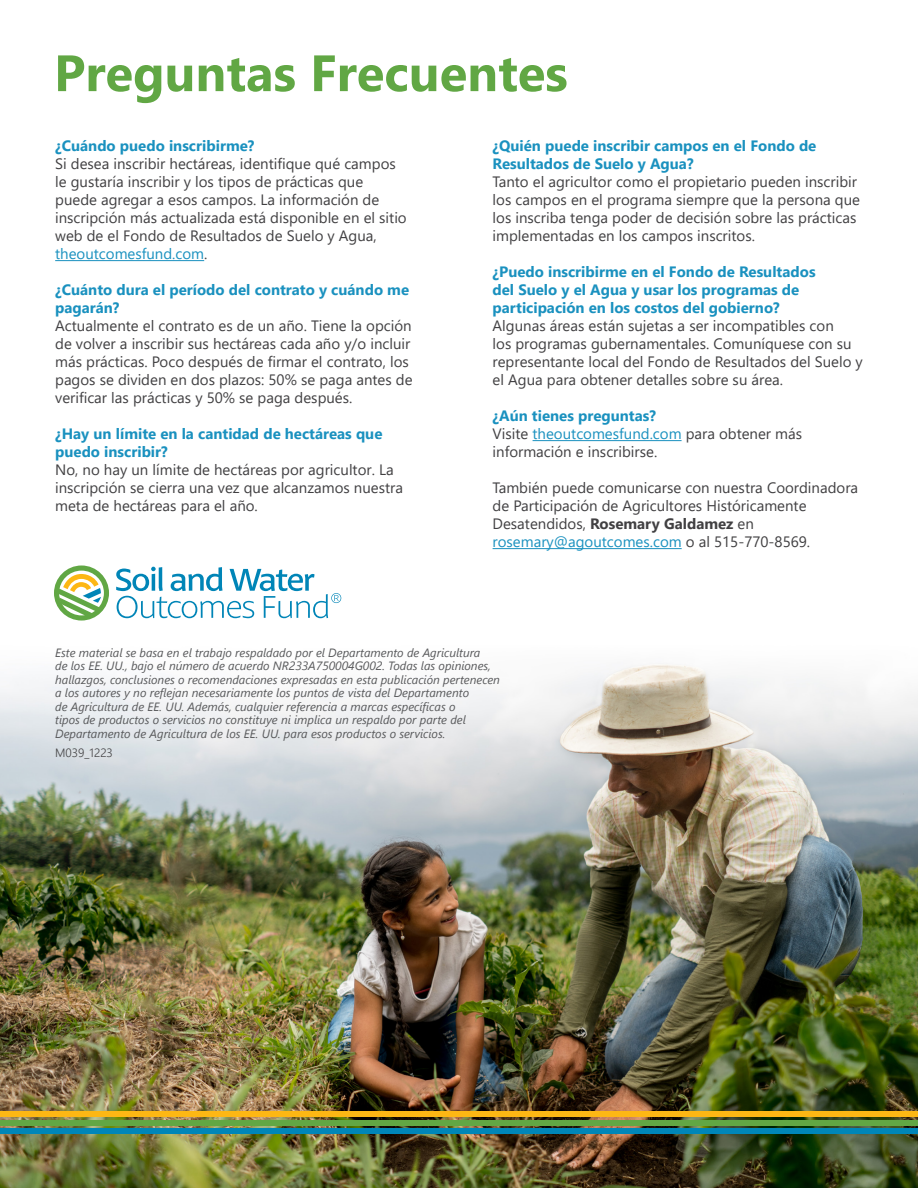
<style>
.page{position:relative;width:918px;height:1188px;background:#fff}
.page>*{position:absolute;margin:0;border:0;box-sizing:border-box;transform-origin:0 0}
.t1{font:700 51px "Segoe UI";color:#61a744}
.t2{font:15px/18px "Segoe UI";color:#414042}
.t3{font:700 15px/18px "Segoe UI";color:#1a91bf}
.t4{font:italic 12px/13.5px "Segoe UI";color:#58595b}
.t5{font:300 12px "Segoe UI";color:#414042}
.s1{color:#1a91bf}
.s2{font-weight:700;color:#1a91bf}
.s3{font-weight:700}
</style>
<div class="page">
<img style="left:0;top:566px;width:918px;height:622px">
<hr style="left:55px;top:260px;width:149px;height:1px;background:#1a91bf">
<hr style="left:533px;top:440px;width:149px;height:1px;background:#1a91bf">
<hr style="left:493px;top:548px;width:189px;height:1px;background:#1a91bf">
<svg style="left:54px;top:566px;width:55px;height:55px"></svg>
<svg style="left:116px;top:567px;width:225px;height:51px"></svg>
<div style="left:0;top:1129px;width:918px;height:5px;background:#0086b8"></div>
<div style="left:0;top:1120px;width:918px;height:5px;background:#62a744"></div>
<div style="left:0;top:1111px;width:918px;height:6px;background:#fdb714"></div>
<h1 class="t1" style="left:54px;top:25px;width:515px">Preguntas Frecuentes</h1>
<p class="t3" style="left:55px;top:136px;width:201px">¿Cuándo puedo inscribirme?</p>
<p class="t2" style="left:55px;top:154px;width:353px">Si desea inscribir hectáreas, identifique qué campos le gustaría inscribir y los tipos de prácticas que puede agregar a esos campos. La información de inscripción más actualizada está disponible en el sitio web de el Fondo de Resultados de Suelo y Agua, <span class="s1">theoutcomesfund.com</span>.</p>
<p class="t3" style="left:55px;top:280px;width:355px">¿Cuánto dura el período del contrato y cuándo me pagarán?</p>
<p class="t2" style="left:55px;top:316px;width:359px">Actualmente el contrato es de un año. Tiene la opción de volver a inscribir sus hectáreas cada año y/o incluir más prácticas. Poco después de firmar el contrato, los pagos se dividen en dos plazos: 50% se paga antes de verificar las prácticas y 50% se paga después.</p>
<p class="t3" style="left:55px;top:424px;width:329px">¿Hay un límite en la cantidad de hectáreas que puedo inscribir?</p>
<p class="t2" style="left:55px;top:460px;width:349px">No, no hay un límite de hectáreas por agricultor. La inscripción se cierra una vez que alcanzamos nuestra meta de hectáreas para el año.</p>
<p class="t3" style="left:493px;top:136px;width:325px">¿Quién puede inscribir campos en el Fondo de<br>Resultados de Suelo y Agua?</p>
<p class="t2" style="left:493px;top:172px;width:369px">Tanto el agricultor como el propietario pueden inscribir los campos en el programa siempre que la persona que los inscriba tenga poder de decisión sobre las prácticas implementadas en los campos inscritos.</p>
<p class="t3" style="left:493px;top:262px;width:325px">¿Puedo inscribirme en el Fondo de Resultados del Suelo y el Agua y usar los programas de participación en los costos del gobierno?</p>
<p class="t2" style="left:493px;top:316px;width:372px">Algunas áreas están sujetas a ser incompatibles con<br>los programas gubernamentales. Comuníquese con su representante local del Fondo de Resultados del Suelo y el Agua para obtener detalles sobre su área.</p>
<p class="t2" style="left:493px;top:406px;width:311px"><span class="s2">¿Aún tienes preguntas?<br></span>Visite <span class="s1">theoutcomesfund.com</span> para obtener más información e inscribirse.</p>
<p class="t2" style="left:493px;top:478px;width:367px">También puede comunicarse con nuestra Coordinadora de Participación de Agricultores Históricamente Desatendidos, <span class="s3">Rosemary Galdamez</span> en <span class="s1">rosemary@agoutcomes.com</span> o al 515-770-8569.</p>
<p class="t4" style="left:55px;top:644px;width:446px">Este material se basa en el trabajo respaldado por el Departamento de Agricultura<br>de los EE. UU., bajo el número de acuerdo NR233A750004G002. Todas las opiniones, hallazgos, conclusiones o recomendaciones expresadas en esta publicación pertenecen a los autores y no reflejan necesariamente los puntos de vista del Departamento<br>de Agricultura de EE. UU. Además, cualquier referencia a marcas específicas o<br>tipos de productos o servicios no constituye ni implica un respaldo por parte del Departamento de Agricultura de los EE. UU. para esos productos o servicios.</p>
<p class="t5" style="left:55px;top:742px;width:59px">M039_1223</p>
</div>
